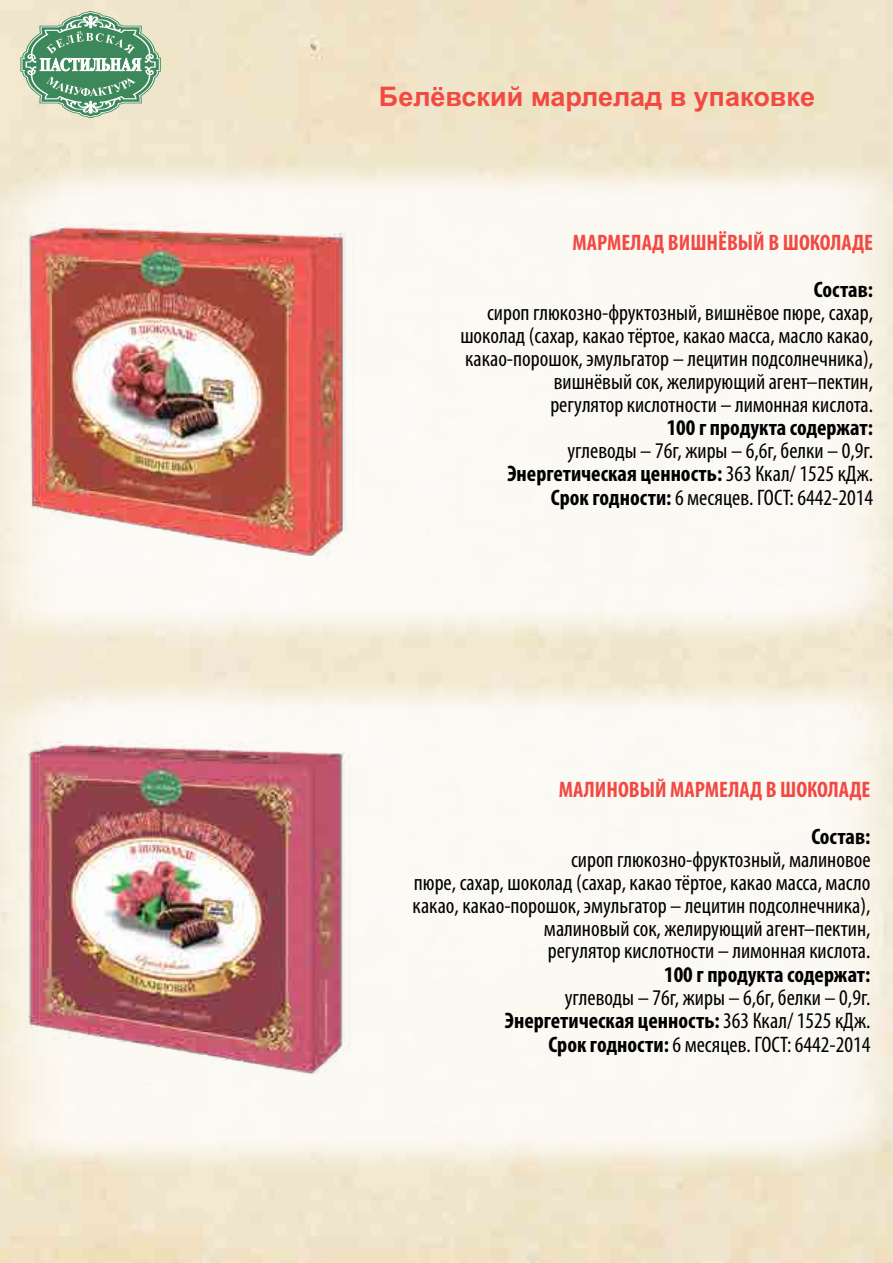
<style>
.page{position:relative;width:893px;height:1263px;background:#fff}
.page>*{position:absolute;margin:0;border:0;box-sizing:border-box;transform-origin:0 0}
.t1{font:700 27px "Arial";color:#f24942}
.t2{font:condensed 22.5px/23px "Myriad Pro";color:#000;text-align:right}
.t3{font:700 condensed 22.5px "Myriad Pro";color:#000}
.t4{font:700 condensed 22.5px "Myriad Pro";color:#f24942}
.s1{font-weight:700}
</style>
<div class="page">
<svg style="left:20px;top:11px;width:141px;height:107px;background:#93b898"></svg>
<img style="left:19px;top:209px;width:336px;height:357px">
<img style="left:16px;top:728px;width:335px;height:354px">
<p class="t1" style="left:379px;top:77px;width:438px">Белёвский марлелад в упаковке</p>
<p class="t4" style="left:572px;top:229px;width:302px">МАРМЕЛАД ВИШНЁВЫЙ В ШОКОЛАДЕ</p>
<p class="t3" style="left:814px;top:275px;width:61px">Состав:</p>
<p class="t2" style="left:460px;top:301px;width:414px">сироп глюкозно-фруктозный, вишнёвое пюре, сахар, шоколад (сахар, какао тёртое, какао масса, масло какао, какао-порошок, эмульгатор – лецитин подсолнечника), вишнёвый сок, желирующий агент–пектин,<br>регулятор кислотности – лимонная кислота.</p>
<p class="t3" style="left:667px;top:413px;width:208px">100 г продукта содержат:</p>
<p class="t2" style="left:507px;top:438px;width:367px;line-height:23.4px">углеводы – 76г, жиры – 6,6г, белки – 0,9г.<br><span class="s1">Энергетическая ценность:</span> 363 Ккал/ 1525 кДж.<br><span class="s1">Срок годности:</span> 6 месяцев. ГОСТ: 6442-2014</p>
<p class="t4" style="left:559px;top:775px;width:313px">МАЛИНОВЫЙ МАРМЕЛАД В ШОКОЛАДЕ</p>
<p class="t3" style="left:811px;top:822px;width:61px">Состав:</p>
<p class="t2" style="left:412px;top:847px;width:460px">сироп глюкозно-фруктозный, малиновое<br>пюре, сахар, шоколад (сахар, какао тёртое, какао масса, масло какао, какао-порошок, эмульгатор – лецитин подсолнечника), малиновый сок, желирующий агент–пектин,<br>регулятор кислотности – лимонная кислота.</p>
<p class="t3" style="left:664px;top:960px;width:208px">100 г продукта содержат:</p>
<p class="t2" style="left:505px;top:985px;width:367px;line-height:23.4px">углеводы – 76г, жиры – 6,6г, белки – 0,9г.<br><span class="s1">Энергетическая ценность:</span> 363 Ккал/ 1525 кДж.<br><span class="s1">Срок годности:</span> 6 месяцев. ГОСТ: 6442-2014</p>
</div>
